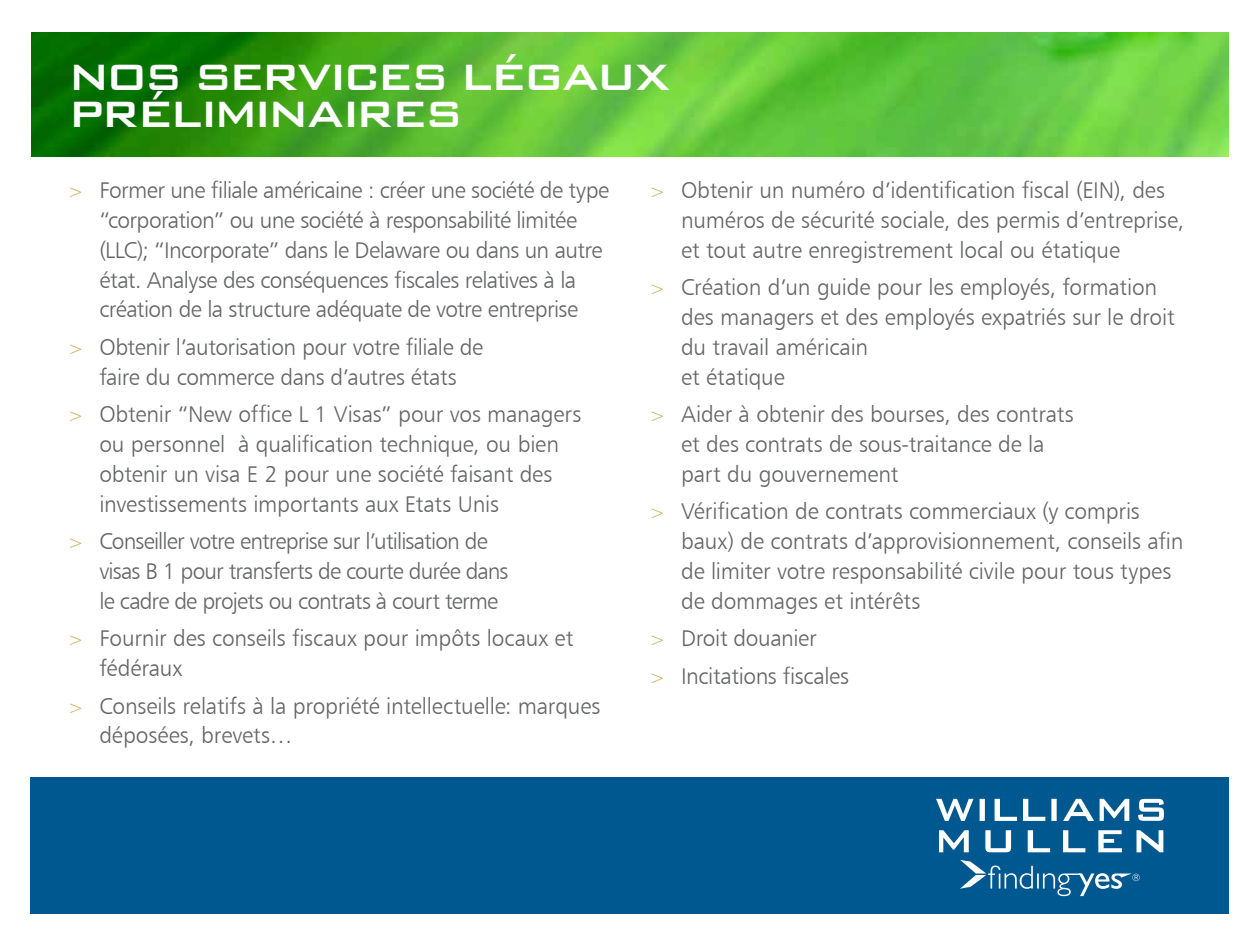
<style>
.page{position:relative;width:1260px;height:945px;background:#fff}
.page>*{position:absolute;margin:0;border:0;box-sizing:border-box;transform-origin:0 0}
.t1{font:500 49px/36.9px "Bank Gothic BT";letter-spacing:-.08em;color:#fff}
.t2{font:22.75px/29.8px "Humanist 777 BT Light B";letter-spacing:-.01em;color:#636466}
.t3{font:22.75px/29.8px "Humanist 777 BT Light B";letter-spacing:-.03em;color:#636466}
.t4{font:22.75px/29.8px "Humanist 777 BT Light B";letter-spacing:-.04em;color:#636466}
.s1{font-size:19.25px;color:#c9ac53}
</style>
<div class="page">
<div style="left:30px;top:777px;width:1199px;height:137px;background:#005890"></div>
<svg style="left:939px;top:830px;width:224px;height:22px"></svg>
<svg style="left:936px;top:799px;width:193px;height:22px"></svg>
<svg style="left:1138px;top:799px;width:26px;height:22px"></svg>
<svg style="left:960px;top:860px;width:180px;height:36px"></svg>
<img style="left:31px;top:32px;width:1198px;height:124px">
<h1 class="t1" style="left:68px;top:58px;width:603px">NOS SERVICES LÉGAUX<br>PRÉLIMINAIRES</h1>
<p class="t3" style="left:99px;top:175px;width:511px;text-indent:-31px"><span class="s1">&gt;</span> Former une filiale américaine : créer une société de type “corporation” ou une société à responsabilité limitée (LLC); “Incorporate” dans le Delaware ou dans un autre état. Analyse des conséquences fiscales relatives à la création de la structure adéquate de votre entreprise</p>
<p class="t2" style="left:68px;top:332px;width:417px;text-align:center"><span class="s1">&gt;</span> Obtenir l’autorisation pour votre filiale de faire du commerce dans d’autres états</p>
<p class="t2" style="left:99px;top:399px;width:483px;text-indent:-31px"><span class="s1">&gt;</span> Obtenir “New office L 1 Visas” pour vos managers ou personnel à qualification technique, ou bien obtenir un visa E 2 pour une société faisant des investissements importants aux Etats Unis</p>
<p class="t4" style="left:99px;top:526px;width:411px;text-indent:-31px"><span class="s1">&gt;</span> Conseiller votre entreprise sur l’utilisation de visas B 1 pour transferts de courte durée dans le cadre de projets ou contrats à court terme</p>
<p class="t2" style="left:99px;top:623px;width:475px;text-indent:-31px"><span class="s1">&gt;</span> Fournir des conseils fiscaux pour impôts locaux et fédéraux</p>
<p class="t2" style="left:99px;top:691px;width:503px;text-indent:-31px"><span class="s1">&gt;</span> Conseils relatifs à la propriété intellectuelle: marques déposées, brevets…</p>
<p class="t2" style="left:681px;top:175px;width:505px;text-indent:-31px"><span class="s1">&gt;</span> Obtenir un numéro d’identification fiscal (EIN), des numéros de sécurité sociale, des permis d’entreprise, et tout autre enregistrement local ou étatique</p>
<p class="t2" style="left:681px;top:272px;width:495px;text-indent:-31px"><span class="s1">&gt;</span> Création d’un guide pour les employés, formation des managers et des employés expatriés sur le droit du travail américain<br>et étatique</p>
<p class="t2" style="left:681px;top:399px;width:394px;text-indent:-31px"><span class="s1">&gt;</span> Aider à obtenir des bourses, des contrats et des contrats de sous-traitance de la part du gouvernement</p>
<p class="t2" style="left:681px;top:496px;width:504px;text-indent:-31px"><span class="s1">&gt;</span> Vérification de contrats commerciaux (y compris baux) de contrats d’approvisionnement, conseils afin de limiter votre responsabilité civile pour tous types de dommages et intérêts</p>
<p class="t2" style="left:650px;top:619px;width:201px;line-height:37.6px"><span class="s1">&gt;</span> Droit douanier<br><span class="s1">&gt;</span> Incitations fiscales</p>
</div>
